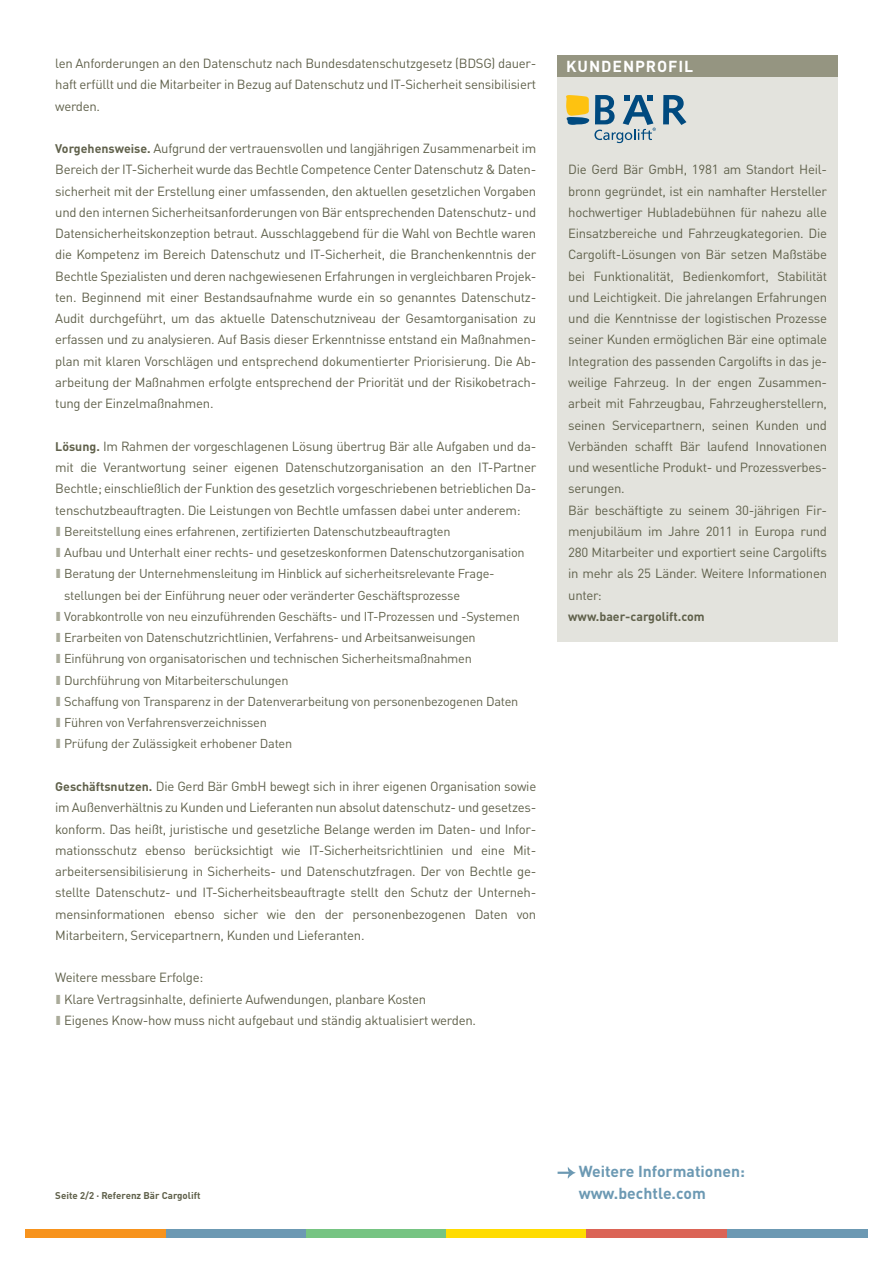
<style>
.page{position:relative;width:893px;height:1263px;background:#fff}
.page>*{position:absolute;margin:0;border:0;box-sizing:border-box;transform-origin:0 0}
.t1{font:700 15.75px/21.3px "Bechtle DIN";color:#6c99b3}
.t2{font:700 15.75px "Bechtle DIN";letter-spacing:.06em;color:#fff}
.t3{font:13.2px/21.3px "Bechtle DIN";letter-spacing:-.02em;color:#60614b;text-align:justify}
.t4{font:12.75px/21.3px "Bechtle DIN";letter-spacing:-.02em;color:#60614b}
.t5{font:700 12.3px "Bechtle DIN";color:#60614b}
.t6{font:700 9.75px "Bechtle DIN";color:#60614b}
.s1{font-weight:700;font-size:12.3px}
</style>
<div class="page">
<div style="left:26px;top:1229px;width:140px;height:8px;background:#f7931d"></div>
<div style="left:166px;top:1229px;width:140px;height:8px;background:#6c99b3"></div>
<div style="left:727px;top:1229px;width:140px;height:8px;background:#6c99b3"></div>
<div style="left:306px;top:1229px;width:140px;height:8px;background:#76c482"></div>
<div style="left:446px;top:1229px;width:141px;height:8px;background:#ffdc01"></div>
<div style="left:587px;top:1229px;width:140px;height:8px;background:#db6456"></div>
<svg style="left:558px;top:1167px;width:18px;height:12px"></svg>
<div style="left:558px;top:73px;width:280px;height:569px;background:#e3e3dd"></div>
<div style="left:558px;top:55px;width:280px;height:22px;background:#959581"></div>
<svg style="left:663px;top:95px;width:23px;height:30px"></svg>
<svg style="left:566px;top:95px;width:90px;height:48px"></svg>
<p class="t3" style="left:55px;top:51px;width:483px">len Anforderungen an den Datenschutz nach Bundesdatenschutzgesetz (BDSG) dauer&shy;haft erfüllt und die Mitarbeiter in Bezug auf Datenschutz und IT-Sicherheit sensibilisiert werden.</p>
<p class="t3" style="left:55px;top:136px;width:483px;text-align:left"><span class="s1">Vorgehensweise.</span> Aufgrund der vertrauensvollen und langjährigen Zusammenarbeit im Bereich der IT-Sicherheit wurde das Bechtle Competence Center Datenschutz &amp; Daten&shy;sicherheit mit der Erstellung einer umfassenden, den aktuellen gesetzlichen Vorgaben und den internen Sicherheitsanforderungen von Bär entsprechenden Datenschutz- und Datensicherheitskonzeption betraut. Ausschlaggebend für die Wahl von Bechtle waren die Kompetenz im Bereich Datenschutz und IT-Sicherheit, die Branchenkenntnis der Bechtle Spezialisten und deren nachgewiesenen Erfahrungen in vergleichbaren Projek&shy;ten. Beginnend mit einer Bestandsaufnahme wurde ein so genanntes Datenschutz-Audit durchgeführt, um das aktuelle Datenschutzniveau der Gesamtorganisation zu erfassen und zu analysieren. Auf Basis dieser Erkenntnisse entstand ein Maßnahmen&shy;plan mit klaren Vorschlägen und entsprechend dokumentierter Priorisierung. Die Ab&shy;arbeitung der Maßnahmen erfolgte entsprechend der Priorität und der Risikobetrach&shy;tung der Einzelmaßnahmen.</p>
<p class="t3" style="left:55px;top:434px;width:483px"><span class="s1">Lösung.</span> Im Rahmen der vorgeschlagenen Lösung übertrug Bär alle Aufgaben und da&shy;mit die Verantwortung seiner eigenen Datenschutzorganisation an den IT-Partner Bechtle; einschließlich der Funktion des gesetzlich vorgeschriebenen betrieblichen Da&shy;tenschutzbeauftragten. Die Leistungen von Bechtle umfassen dabei unter anderem:</p>
<p class="t4" style="left:64px;top:519px;width:462px">Bereitstellung eines erfahrenen, zertifizierten Datenschutzbeauftragten<br>Aufbau und Unterhalt einer rechts- und gesetzeskonformen Datenschutzorganisation Beratung der Unternehmensleitung im Hinblick auf sicherheitsrelevante Frage&shy;stellungen bei der Einführung neuer oder veränderter Geschäftsprozesse Vorabkontrolle von neu einzuführenden Geschäfts- und IT-Prozessen und -Systemen Erarbeiten von Datenschutzrichtlinien, Verfahrens- und Arbeitsanweisungen Einführung von organisatorischen und technischen Sicherheitsmaßnahmen Durchführung von Mitarbeiterschulungen<br>Schaffung von Transparenz in der Datenverarbeitung von personenbezogenen Daten Führen von Verfahrensverzeichnissen<br>Prüfung der Zulässigkeit erhobener Daten</p>
<p class="t3" style="left:55px;top:774px;width:483px"><span class="s1">Geschäftsnutzen.</span> Die Gerd Bär GmbH bewegt sich in ihrer eigenen Organisation sowie im Außenverhältnis zu Kunden und Lieferanten nun absolut datenschutz- und gesetzes&shy;konform. Das heißt, juristische und gesetzliche Belange werden im Daten- und Infor&shy;mationsschutz ebenso berücksichtigt wie IT-Sicherheitsrichtlinien und eine Mit&shy;arbeitersensibilisierung in Sicherheits- und Datenschutzfragen. Der von Bechtle ge&shy;stellte Datenschutz- und IT-Sicherheitsbeauftragte stellt den Schutz der Unterneh&shy;mensinformationen ebenso sicher wie den der personenbezogenen Daten von Mitarbeitern, Servicepartnern, Kunden und Lieferanten.</p>
<p class="t3" style="left:64px;top:966px;width:413px;text-align:left;text-indent:-9px">Weitere messbare Erfolge:<br>Klare Vertragsinhalte, definierte Aufwendungen, planbare Kosten<br>Eigenes Know-how muss nicht aufgebaut und ständig aktualisiert werden.</p>
<p class="t2" style="left:566px;top:53px;width:111px">Kundenprofil</p>
<p class="t3" style="left:568px;top:158px;width:260px;text-align:left">Die Gerd Bär GmbH, 1981 am Standort Heil&shy;bronn gegründet, ist ein namhafter Hersteller hochwertiger Hubladebühnen für nahezu alle Einsatzbereiche und Fahrzeugkategorien. Die Cargolift-Lösungen von Bär setzen Maßstäbe bei Funktionalität, Bedienkomfort, Stabilität und Leichtigkeit. Die jahrelangen Erfahrungen und die Kenntnisse der logistischen Prozesse seiner Kunden ermöglichen Bär eine optimale Integration des passenden Cargolifts in das je&shy;weilige Fahrzeug. In der engen Zusammen&shy;arbeit mit Fahrzeugbau, Fahrzeugherstellern, seinen Servicepartnern, seinen Kunden und Verbänden schafft Bär laufend Innovationen und wesentliche Produkt- und Prozessverbes&shy;serungen.<br>Bär beschäftigte zu seinem 30-jährigen Fir&shy;menjubiläum im Jahre 2011 in Europa rund 280 Mitarbeiter und exportiert seine Cargolifts in mehr als 25 Länder. Weitere Informationen unter:</p>
<p class="t5" style="left:568px;top:606px;width:138px">www.baer-cargolift.com</p>
<p class="t6" style="left:55px;top:1187px;width:147px">Seite 2/2 · Referenz Bär Cargolift</p>
<p class="t1" style="left:579px;top:1159px;width:168px">Weitere Informationen: www.bechtle.com</p>
</div>
